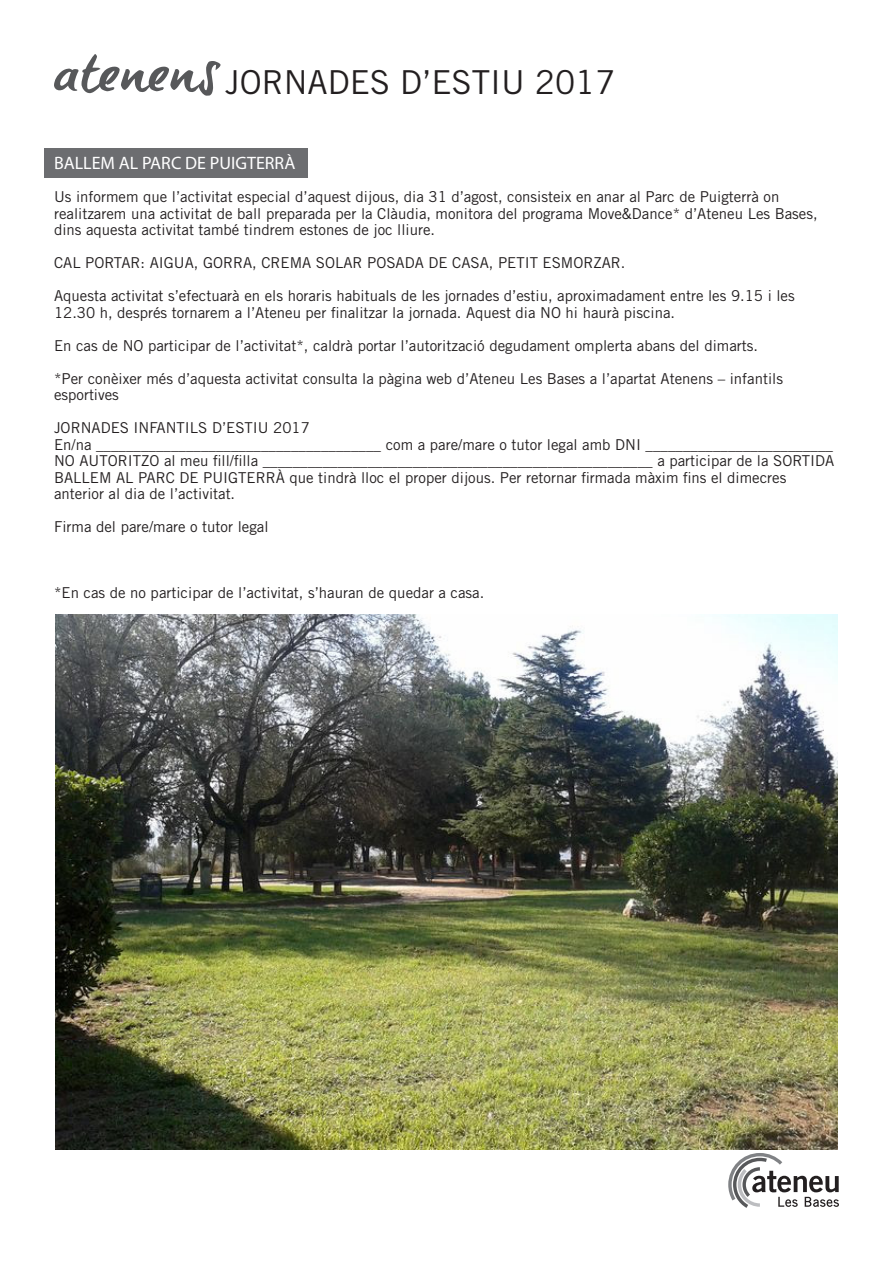
<style>
.page{position:relative;width:893px;height:1263px;background:#fff}
.page>*{position:absolute;margin:0;border:0;box-sizing:border-box;transform-origin:0 0}
.t1{font:33px "Trade Gothic LT Std";color:#231f20}
.t2{font:18px "Myriad Pro";color:#fff}
.t3{font:15px/16.5px "Trade Gothic LT Std";color:#231f20}
</style>
<div class="page">
<div style="left:45px;top:148px;width:263px;height:30px;background:#6c6d70"></div>
<svg style="left:728px;top:1153px;width:111px;height:55px"></svg>
<svg style="left:54px;top:54px;width:167px;height:42px"></svg>
<img style="left:55px;top:615px;width:782px;height:535px">
<p class="t1" style="left:225px;top:63px;width:392px">JORNADES D’ESTIU 2017</p>
<p class="t2" style="left:54px;top:152px;width:243px">BALLEM AL PARC DE PUIGTERRÀ</p>
<p class="t3" style="left:54px;top:189px;width:765px">Us informem que l’activitat especial d’aquest dijous, dia 31 d’agost, consisteix en anar al Parc de Puigterrà on realitzarem una activitat de ball preparada per la Clàudia, monitora del programa Move&amp;Dance* d’Ateneu Les Bases, dins aquesta activitat també tindrem estones de joc lliure.</p>
<p class="t3" style="left:54px;top:255px;width:573px">CAL PORTAR: AIGUA, GORRA, CREMA SOLAR POSADA DE CASA, PETIT ESMORZAR.</p>
<p class="t3" style="left:54px;top:288px;width:742px">Aquesta activitat s’efectuarà en els horaris habituals de les jornades d’estiu, aproximadament entre les 9.15 i les<br>12.30 h, després tornarem a l’Ateneu per finalitzar la jornada. Aquest dia NO hi haurà piscina.</p>
<p class="t3" style="left:54px;top:337px;width:706px">En cas de NO participar de l’activitat*, caldrà portar l’autorització degudament omplerta abans del dimarts.</p>
<p class="t3" style="left:54px;top:370px;width:731px">*Per conèixer més d’aquesta activitat consulta la pàgina web d’Ateneu Les Bases a l’apartat Atenens – infantils esportives</p>
<p class="t3" style="left:54px;top:420px;width:257px">JORNADES INFANTILS D’ESTIU 2017</p>
<p class="t3" style="left:54px;top:436px;width:782px">En/na ______________________________________ com a pare/mare o tutor legal amb DNI _________________________ NO AUTORITZO al meu fill/filla ____________________________________________________ a participar de la SORTIDA BALLEM AL PARC DE PUIGTERRÀ que tindrà lloc el proper dijous. Per retornar firmada màxim fins el dimecres anterior al dia de l’activitat.</p>
<p class="t3" style="left:54px;top:519px;width:216px">Firma del pare/mare o tutor legal</p>
<p class="t3" style="left:54px;top:585px;width:432px">*En cas de no participar de l’activitat, s’hauran de quedar a casa.</p>
</div>
